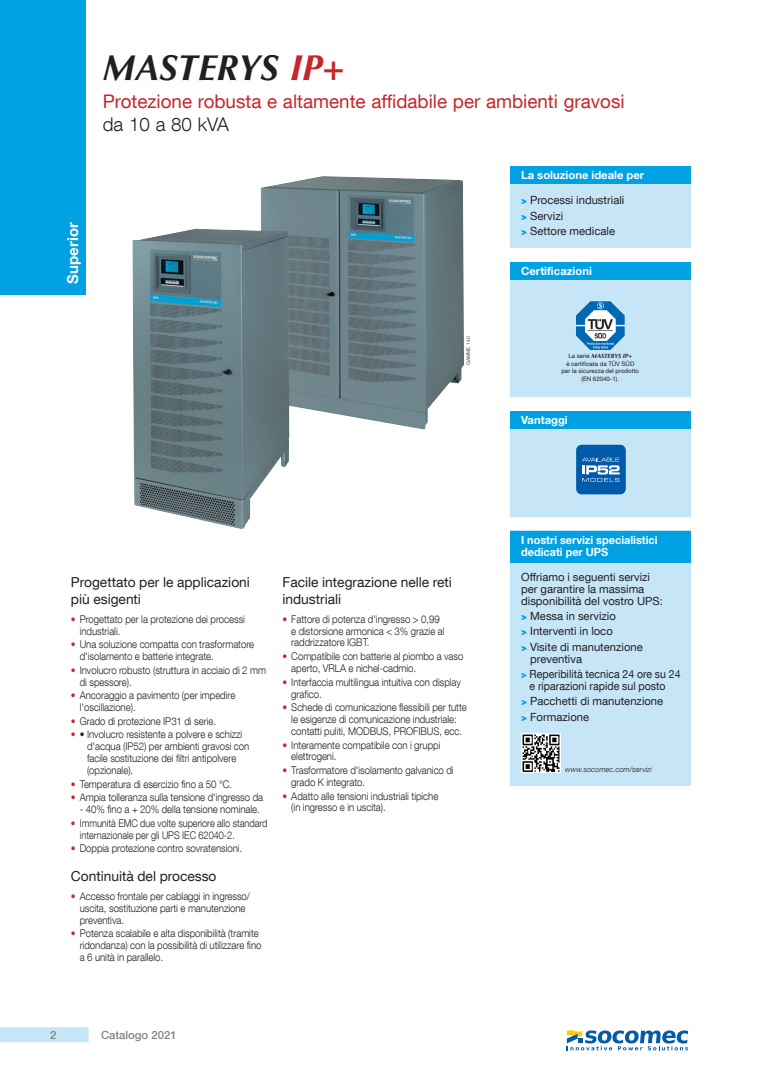
<style>
.page{position:relative;width:780px;height:1088px;background:#fff}
.page>*{position:absolute;margin:0;border:0;box-sizing:border-box;transform-origin:0 0}
.produit_page_1{font:italic 700 36.25px "Optima LT Std";color:#231f20}
.phase_puissance{font:18.75px "Helvetica Neue LT Com";color:#c8242b}
.sous_titre_noir{font:300 18.75px "Helvetica Neue LT Com";color:#231f20}
.t1{font:700 15px "Helvetica Neue LT Com";color:#fff}
.sous_titre_1ere_p{font:13.75px/16.2px "Helvetica Neue LT Com";color:#231f20}
.navig_texte_RT_it{font:11.25px/11.9px "Helvetica Neue LT Com";color:#231f20}
.navig_titre{font:700 11.25px/12.5px "Helvetica Neue LT Com";color:#fff}
.navig_texte_RT_it-2{font:11.25px/11.9px "Helvetica Neue LT Com";color:#231f20;text-align:center;scale:.94 1}
.navig_texte{font:11.25px "Helvetica Neue LT Com";color:#231f20}
.t2{font:500 11.25px "Helvetica Neue LT Com";color:#808285}
.t3{font:300 10.62px/11.9px "Helvetica Neue LT Com";letter-spacing:-.005em;color:#231f20;scale:.9 1}
.t4{font:300 10.62px/11.9px "Helvetica Neue LT Com";letter-spacing:-.005em;color:#231f20;scale:.86 1}
.Note{font:italic 300 7.5px "Helvetica Neue LT Com";color:#231f20}
.legende_certif{font:6.12px/7.5px "Helvetica Neue LT Com";color:#231f20;text-align:center}
.reference{font:300 5px "Helvetica Neue LT Com";color:#231f20}
.s1{color:#c8242b}
.s2{font-weight:900;font-size:10px;color:#00a1e3}
.s3{font-family:"Optima LT Std";font-weight:700;font-style:italic}
</style>
<div class="page">
<div style="left:0;top:1027px;width:89px;height:15px;background:#c6e6f8"></div>
<div style="left:0;top:0;width:85px;height:294px;background:#00a1e3"></div>
<div style="left:510px;top:167px;width:181px;height:81px;background:#c6e6f8"></div>
<div style="left:510px;top:167px;width:181px;height:17px;background:#00a1e3"></div>
<div style="left:510px;top:411px;width:181px;height:105px;background:#c6e6f8"></div>
<div style="left:510px;top:411px;width:181px;height:18px;background:#00a1e3"></div>
<div style="left:576px;top:445px;width:49px;height:49px;background:#015aaa;border-radius:6px"></div>
<svg style="left:582px;top:458px;width:37px;height:24px"></svg>
<div style="left:510px;top:262px;width:181px;height:135px;background:#c6e6f8"></div>
<div style="left:510px;top:262px;width:181px;height:18px;background:#00a1e3"></div>
<svg style="left:576px;top:301px;width:48px;height:49px"></svg>
<div style="left:510px;top:531px;width:181px;height:255px;background:#c6e6f8"></div>
<div style="left:510px;top:531px;width:181px;height:32px;background:#00a1e3"></div>
<img style="left:521px;top:733px;width:39px;height:39px">
<img style="left:132px;top:176px;width:332px;height:353px">
<svg style="left:567px;top:1030px;width:121px;height:20px"></svg>
<h3 class="t1" style="left:63px;top:283px;width:63px;rotate:-90deg">Superior</h3>
<p class="produit_page_1" style="left:103px;top:46px;width:243px">MASTERYS <span class="s1">IP+</span></p>
<p class="phase_puissance" style="left:103px;top:89px;width:523px">Protezione robusta e altamente affidabile per ambienti gravosi</p>
<p class="sous_titre_noir" style="left:103px;top:112px;width:128px">da 10 a 80 kVA</p>
<p class="navig_titre" style="left:521px;top:169px;width:125px">La soluzione ideale per</p>
<p class="navig_texte" style="left:521px;top:193px;width:105px"><span class="s2">&gt;</span> Processi industriali</p>
<p class="navig_texte" style="left:521px;top:209px;width:44px"><span class="s2">&gt;</span> Servizi</p>
<p class="navig_texte" style="left:521px;top:224px;width:95px"><span class="s2">&gt;</span> Settore medicale</p>
<p class="reference" style="left:465px;top:365px;width:30px;rotate:-90deg">GAMME 140</p>
<p class="navig_titre" style="left:521px;top:264px;width:72px">Certificazioni</p>
<p class="legende_certif" style="left:561px;top:352px;width:79px">La serie <span class="s3">MASTERYS IP+<br></span>è certificata da TÜV SÜD per la sicurezza del prodotto (EN 62040-1).</p>
<p class="navig_titre" style="left:521px;top:413px;width:48px">Vantaggi</p>
<p class="sous_titre_1ere_p" style="left:71px;top:574px;width:180px">Progettato per le applicazioni più esigenti</p>
<p class="t3" style="left:80px;top:613px;width:185px;text-indent:-9px"><span class="s1">•</span> Progettato per la protezione dei processi industriali.</p>
<p class="t3" style="left:80px;top:638px;width:195px;text-indent:-9px"><span class="s1">•</span> Una soluzione compatta con trasformatore d'isolamento e batterie integrate.</p>
<p class="t3" style="left:80px;top:664px;width:208px;text-indent:-9px"><span class="s1">•</span> Involucro robusto (struttura in acciaio di 2 mm di spessore).</p>
<p class="t3" style="left:80px;top:689px;width:174px;text-indent:-9px"><span class="s1">•</span> Ancoraggio a pavimento (per impedire l'oscillazione).</p>
<p class="t3" style="left:71px;top:715px;width:163px"><span class="s1">•</span> Grado di protezione IP31 di serie.</p>
<p class="t3" style="left:87px;top:728px;width:182px;text-indent:-16px"><span class="s1">•</span> • Involucro resistente a polvere e schizzi d'acqua (IP52) per ambienti gravosi con facile sostituzione dei filtri antipolvere (opzionale).</p>
<p class="t3" style="left:71px;top:778px;width:181px"><span class="s1">•</span> Temperatura di esercizio fino a 50 °C.</p>
<p class="t3" style="left:71px;top:791px;width:215px"><span class="s1">•</span> Ampia tolleranza sulla tensione d'ingresso da</p>
<p class="t3" style="left:80px;top:803px;width:202px">- 40% fino a + 20% della tensione nominale.</p>
<p class="t4" style="left:80px;top:817px;width:220px;text-indent:-9px"><span class="s1">•</span> Immunità EMC due volte superiore allo standard internazionale per gli UPS IEC 62040-2.</p>
<p class="t3" style="left:71px;top:842px;width:192px"><span class="s1">•</span> Doppia protezione contro sovratensioni.</p>
<p class="sous_titre_1ere_p" style="left:71px;top:868px;width:147px">Continuità del processo</p>
<p class="t3" style="left:80px;top:890px;width:191px;text-indent:-9px"><span class="s1">•</span> Accesso frontale per cablaggi in ingresso/ uscita, sostituzione parti e manutenzione preventiva.</p>
<p class="t3" style="left:80px;top:927px;width:203px;text-indent:-9px"><span class="s1">•</span> Potenza scalabile e alta disponibilità (tramite ridondanza) con la possibilità di utilizzare fino a 6 unità in parallelo.</p>
<p class="sous_titre_1ere_p" style="left:282px;top:574px;width:171px">Facile integrazione nelle reti industriali</p>
<p class="t3" style="left:291px;top:613px;width:172px;text-indent:-9px"><span class="s1">•</span> Fattore di potenza d'ingresso &gt; 0,99 e distorsione armonica &lt; 3% grazie al raddrizzatore IGBT.</p>
<p class="t3" style="left:291px;top:650px;width:193px;text-indent:-9px"><span class="s1">•</span> Compatibile con batterie al piombo a vaso aperto, VRLA e nichel-cadmio.</p>
<p class="t3" style="left:291px;top:676px;width:190px;text-indent:-9px"><span class="s1">•</span> Interfaccia multilingua intuitiva con display grafico.</p>
<p class="t3" style="left:282px;top:701px;width:206px;text-align:center"><span class="s1">•</span> Schede di comunicazione flessibili per tutte le esigenze di comunicazione industriale: contatti puliti, MODBUS, PROFIBUS, ecc.</p>
<p class="t3" style="left:291px;top:738px;width:167px;text-indent:-9px"><span class="s1">•</span> Interamente compatibile con i gruppi elettrogeni.</p>
<p class="t3" style="left:291px;top:764px;width:182px;text-indent:-9px"><span class="s1">•</span> Trasformatore d'isolamento galvanico di grado K integrato.</p>
<p class="t3" style="left:291px;top:790px;width:165px;text-indent:-9px"><span class="s1">•</span> Adatto alle tensioni industriali tipiche (in ingresso e in uscita).</p>
<p class="t2" style="left:50px;top:1028px;width:8px">2</p>
<p class="t2" style="left:101px;top:1028px;width:77px">Catalogo 2021</p>
<p class="navig_titre" style="left:521px;top:533px;width:138px">I nostri servizi specialistici dedicati per UPS</p>
<p class="navig_texte_RT_it" style="left:521px;top:571px;width:143px">Offriamo i seguenti servizi per garantire la massima disponibilità del vostro UPS:</p>
<p class="navig_texte_RT_it" style="left:521px;top:610px;width:96px"><span class="s2">&gt;</span> Messa in servizio</p>
<p class="navig_texte_RT_it" style="left:521px;top:625px;width:93px"><span class="s2">&gt;</span> Interventi in loco</p>
<p class="navig_texte_RT_it" style="left:530px;top:641px;width:114px;text-indent:-9px"><span class="s2">&gt;</span> Visite di manutenzione preventiva</p>
<p class="navig_texte_RT_it-2" style="left:521px;top:668px;width:171px"><span class="s2">&gt;</span> Reperibilità tecnica 24 ore su 24 e riparazioni rapide sul posto</p>
<p class="navig_texte_RT_it" style="left:521px;top:695px;width:144px"><span class="s2">&gt;</span> Pacchetti di manutenzione</p>
<p class="navig_texte_RT_it" style="left:521px;top:711px;width:69px"><span class="s2">&gt;</span> Formazione</p>
<p class="Note" style="left:565px;top:765px;width:88px">www.socomec.com/servizi</p>
</div>
